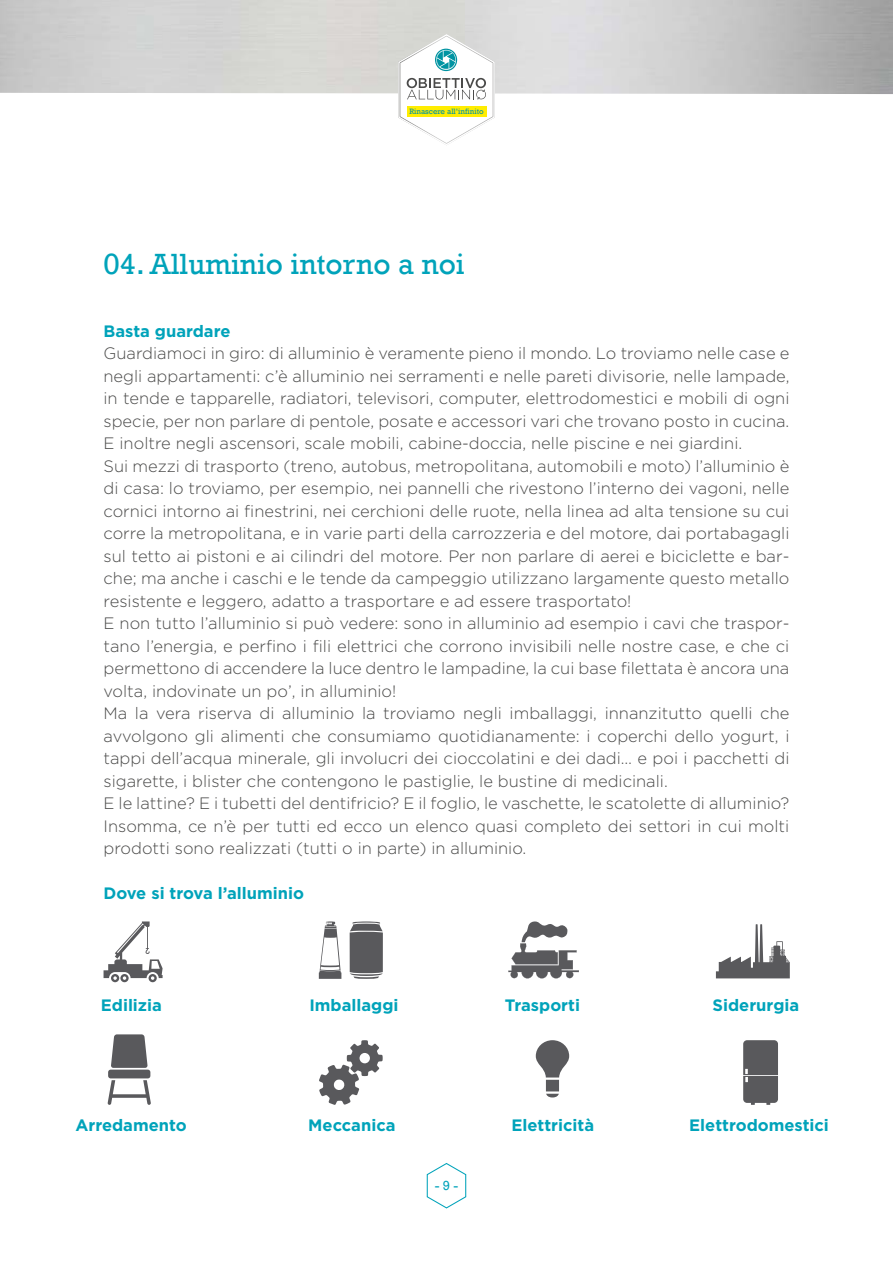
<style>
.page{position:relative;width:893px;height:1263px;background:#fff}
.page>*{position:absolute;margin:0;border:0;box-sizing:border-box;transform-origin:0 0}
.t1{font:30px "Rockwell";color:#00a3ba}
.t2{font:300 16.5px/22.5px "Gotham";color:#4a4a49}
.t3{font:700 16.5px "Gotham";color:#00a3ba}
.t4{font:13.5px "Rockwell";color:#00a3ba}
.t5{font:7.95px "Rockwell";color:#0094a2}
</style>
<div class="page">
<svg style="left:426px;top:1163px;width:41px;height:46px"></svg>
<svg style="left:508px;top:921px;width:71px;height:57px"></svg>
<svg style="left:104px;top:921px;width:59px;height:61px"></svg>
<svg style="left:716px;top:924px;width:74px;height:54px"></svg>
<svg style="left:319px;top:1040px;width:64px;height:65px"></svg>
<svg style="left:536px;top:1040px;width:33px;height:57px"></svg>
<svg style="left:743px;top:1040px;width:35px;height:65px;background:#636366"></svg>
<svg style="left:319px;top:921px;width:22px;height:58px"></svg>
<svg style="left:350px;top:921px;width:33px;height:58px;background:#6f6f71"></svg>
<svg style="left:111px;top:1034px;width:37px;height:34px"></svg>
<div style="left:108px;top:1069px;width:42px;height:9px;background:#59595c;border-radius:3px"></div>
<svg style="left:108px;top:1080px;width:43px;height:25px"></svg>
<svg style="left:396px;top:32px;width:102px;height:112px"></svg>
<div style="left:407px;top:106px;width:79px;height:11px;background:#ffed00"></div>
<p class="t5" style="left:409px;top:106px;width:76px">Rinascere all’infinito</p>
<h1 class="t1" style="left:104px;top:246px;width:363px">04. Alluminio intorno a noi</h1>
<p class="t3" style="left:104px;top:320px;width:128px">Basta guardare</p>
<p class="t2" style="left:104px;top:342px;width:687px">Guardiamoci in giro: di alluminio è veramente pieno il mondo. Lo troviamo nelle case e negli appartamenti: c’è alluminio nei serramenti e nelle pareti divisorie, nelle lampade, in tende e tapparelle, radiatori, televisori, computer, elettrodomestici e mobili di ogni specie, per non parlare di pentole, posate e accessori vari che trovano posto in cucina.<br>E inoltre negli ascensori, scale mobili, cabine-doccia, nelle piscine e nei giardini.<br>Sui mezzi di trasporto (treno, autobus, metropolitana, automobili e moto) l’alluminio è di casa: lo troviamo, per esempio, nei pannelli che rivestono l’interno dei vagoni, nelle cornici intorno ai finestrini, nei cerchioni delle ruote, nella linea ad alta tensione su cui corre la metropolitana, e in varie parti della carrozzeria e del motore, dai portabagagli sul tetto ai pistoni e ai cilindri del motore. Per non parlare di aerei e biciclette e bar&shy;che; ma anche i caschi e le tende da campeggio utilizzano largamente questo metallo resistente e leggero, adatto a trasportare e ad essere trasportato!<br>E non tutto l’alluminio si può vedere: sono in alluminio ad esempio i cavi che traspor&shy;tano l’energia, e perfino i fili elettrici che corrono invisibili nelle nostre case, e che ci permettono di accendere la luce dentro le lampadine, la cui base filettata è ancora una volta, indovinate un po’, in alluminio!<br>Ma la vera riserva di alluminio la troviamo negli imballaggi, innanzitutto quelli che avvolgono gli alimenti che consumiamo quotidianamente: i coperchi dello yogurt, i tappi dell’acqua minerale, gli involucri dei cioccolatini e dei dadi… e poi i pacchetti di sigarette, i blister che contengono le pastiglie, le bustine di medicinali.<br>E le lattine? E i tubetti del dentifricio? E il foglio, le vaschette, le scatolette di alluminio?<br>Insomma, ce n’è per tutti ed ecco un elenco quasi completo dei settori in cui molti prodotti sono realizzati (tutti o in parte) in alluminio.</p>
<p class="t3" style="left:104px;top:882px;width:202px">Dove si trova l’alluminio</p>
<p class="t3" style="left:101px;top:994px;width:63px">Edilizia</p>
<p class="t3" style="left:75px;top:1114px;width:113px">Arredamento</p>
<p class="t3" style="left:309px;top:994px;width:91px">Imballaggi</p>
<p class="t3" style="left:308px;top:1114px;width:89px">Meccanica</p>
<p class="t4" style="left:435px;top:1177px;width:25px">- 9 -</p>
<p class="t3" style="left:505px;top:994px;width:77px">Trasporti</p>
<p class="t3" style="left:511px;top:1114px;width:84px">Elettricità</p>
<p class="t3" style="left:713px;top:994px;width:88px">Siderurgia</p>
<p class="t3" style="left:689px;top:1114px;width:141px">Elettrodomestici</p>
</div>
